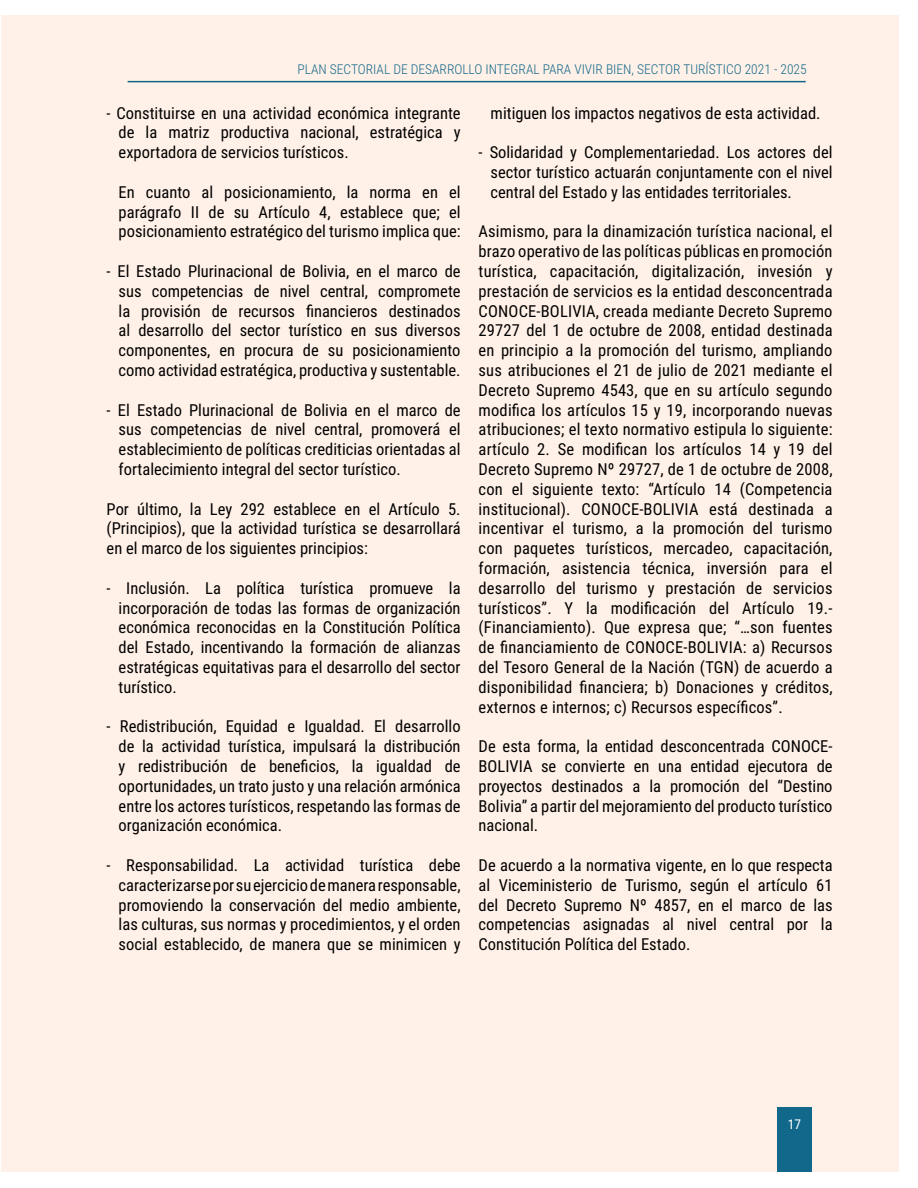
<style>
.page{position:relative;width:918px;height:1188px;background:#fff}
.page>*{position:absolute;margin:0;border:0;box-sizing:border-box;transform-origin:0 0}
.t1{font:16.5px/19.8px "Roboto Condensed";color:#000;text-align:justify}
.t2{font:300 13.5px "Roboto Condensed";color:#11678a}
.t3{font:13.5px "Roboto Condensed";color:#fff}
</style>
<div class="page">
<div style="left:1px;top:16px;width:897px;height:1156px;background:#fff1e7"></div>
<hr style="left:128px;top:81px;width:678px;height:1px;background:#11678a">
<div style="left:777px;top:1107px;width:34px;height:65px;background:#11688b"></div>
<p class="t2" style="left:297px;top:60px;width:511px">PLAN SECTORIAL DE DESARROLLO INTEGRAL PARA VIVIR BIEN, SECTOR TURÍSTICO 2021 - 2025</p>
<p class="t1" style="left:119px;top:102px;width:343px;text-indent:-12px">- Constituirse en una actividad económica integrante de la matriz productiva nacional, estratégica y exportadora de servicios turísticos.</p>
<p class="t1" style="left:119px;top:181px;width:343px">En cuanto al posicionamiento, la norma en el parágrafo II de su Artículo 4, establece que; el posicionamiento estratégico del turismo implica que:</p>
<p class="t1" style="left:119px;top:261px;width:343px;text-indent:-12px">- El Estado Plurinacional de Bolivia, en el marco de sus competencias de nivel central, compromete la provisión de recursos financieros destinados al desarrollo del sector turístico en sus diversos componentes, en procura de su posicionamiento como actividad estratégica, productiva y sustentable.</p>
<p class="t1" style="left:119px;top:399px;width:343px;text-indent:-12px">- El Estado Plurinacional de Bolivia en el marco de sus competencias de nivel central, promoverá el establecimiento de políticas crediticias orientadas al fortalecimiento integral del sector turístico.</p>
<p class="t1" style="left:107px;top:498px;width:355px">Por último, la Ley 292 establece en el Artículo 5. (Principios), que la actividad turística se desarrollará en el marco de los siguientes principios:</p>
<p class="t1" style="left:119px;top:577px;width:343px;text-indent:-12px">- Inclusión. La política turística promueve la incorporación de todas las formas de organización económica reconocidas en la Constitución Política del Estado, incentivando la formación de alianzas estratégicas equitativas para el desarrollo del sector turístico.</p>
<p class="t1" style="left:119px;top:716px;width:343px;text-indent:-12px">- Redistribución, Equidad e Igualdad. El desarrollo de la actividad turística, impulsará la distribución y redistribución de beneficios, la igualdad de oportunidades, un trato justo y una relación armónica entre los actores turísticos, respetando las formas de organización económica.</p>
<p class="t1" style="left:119px;top:855px;width:343px;text-indent:-12px">- Responsabilidad. La actividad turística debe caracterizarse por su ejercicio de manera responsable, promoviendo la conservación del medio ambiente, las culturas, sus normas y procedimientos, y el orden social establecido, de manera que se minimicen y</p>
<p class="t1" style="left:491px;top:102px;width:331px">mitiguen los impactos negativos de esta actividad.</p>
<p class="t1" style="left:491px;top:142px;width:343px;text-indent:-12px">- Solidaridad y Complementariedad. Los actores del sector turístico actuarán conjuntamente con el nivel central del Estado y las entidades territoriales.</p>
<p class="t1" style="left:479px;top:221px;width:355px">Asimismo, para la dinamización turística nacional, el brazo operativo de las políticas públicas en promoción turística, capacitación, digitalización, invesión y prestación de servicios es la entidad desconcentrada CONOCE-BOLIVIA, creada mediante Decreto Supremo 29727 del 1 de octubre de 2008, entidad destinada en principio a la promoción del turismo, ampliando sus atribuciones el 21 de julio de 2021 mediante el Decreto Supremo 4543, que en su artículo segundo modifica los artículos 15 y 19, incorporando nuevas atribuciones; el texto normativo estipula lo siguiente: artículo 2. Se modifican los artículos 14 y 19 del Decreto Supremo Nº 29727, de 1 de octubre de 2008, con el siguiente texto: “Artículo 14 (Competencia institucional). CONOCE-BOLIVIA está destinada a incentivar el turismo, a la promoción del turismo con paquetes turísticos, mercadeo, capacitación, formación, asistencia técnica, inversión para el desarrollo del turismo y prestación de servicios turísticos”. Y la modificación del Artículo 19.- (Financiamiento). Que expresa que; “…son fuentes de financiamiento de CONOCE-BOLIVIA: a) Recursos del Tesoro General de la Nación (TGN) de acuerdo a disponibilidad financiera; b) Donaciones y créditos, externos e internos; c) Recursos específicos”.</p>
<p class="t1" style="left:479px;top:736px;width:355px">De esta forma, la entidad desconcentrada CONOCE-BOLIVIA se convierte en una entidad ejecutora de proyectos destinados a la promoción del “Destino Bolivia” a partir del mejoramiento del producto turístico nacional.</p>
<p class="t1" style="left:479px;top:855px;width:355px">De acuerdo a la normativa vigente, en lo que respecta al Viceministerio de Turismo, según el artículo 61 del Decreto Supremo Nº 4857, en el marco de las competencias asignadas al nivel central por la Constitución Política del Estado.</p>
<p class="t3" style="left:788px;top:1115px;width:15px">17</p>
</div>
